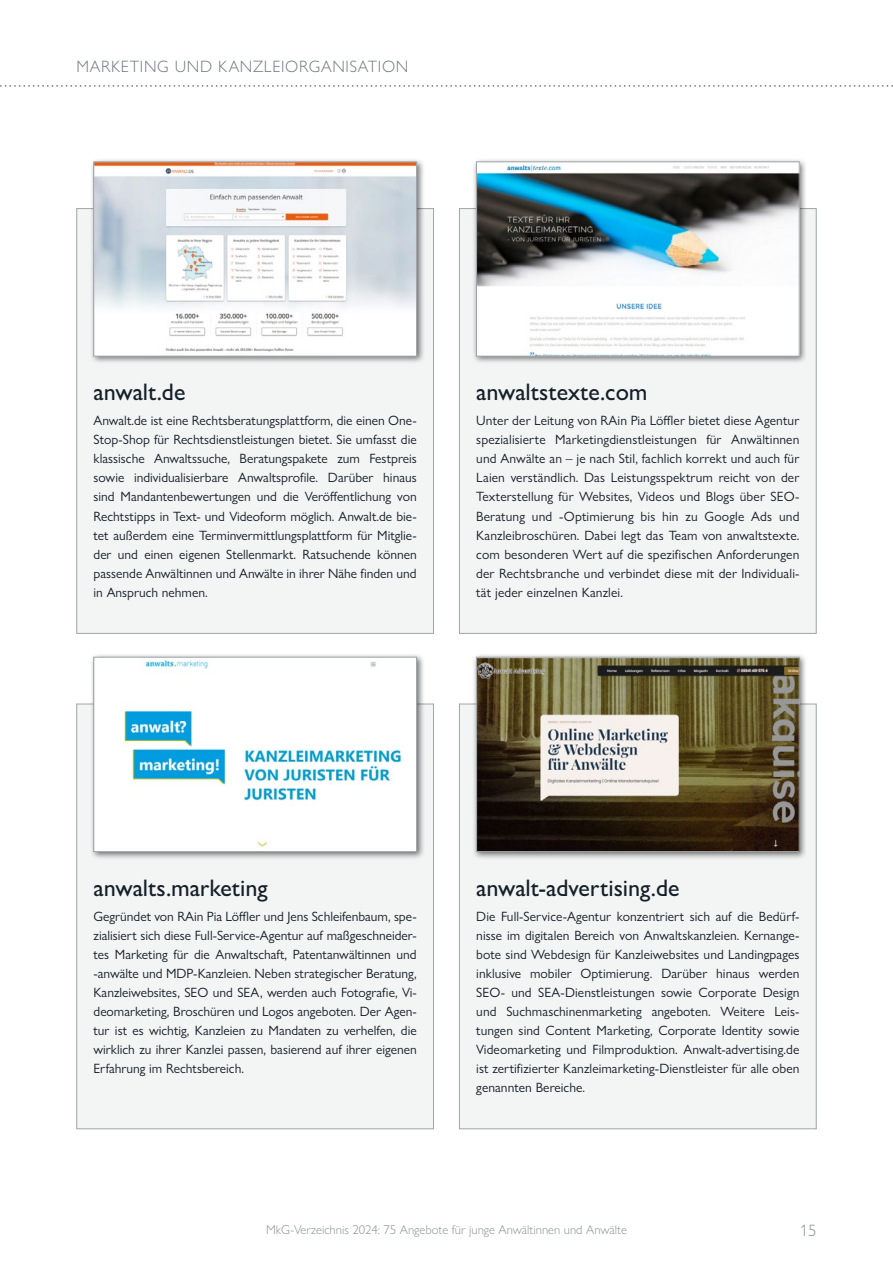
<style>
.page{position:relative;width:893px;height:1263px;background:#fff}
.page>*{position:absolute;margin:0;border:0;box-sizing:border-box;transform-origin:0 0}
.t1{font:500 24px "Gill Sans Nova";color:#151f28}
.t2{font:300 16.5px "Gill Sans Nova";letter-spacing:.04em;color:#72787e}
.t3{font:300 16.5px "Gill Sans Nova";color:#8a8f94}
.t4{font:13.5px/19px "Gill Sans Nova";letter-spacing:.005em;color:#151f28;text-align:justify}
.t5{font:300 12.75px "Gill Sans Nova";color:#8a8f94}
</style>
<div class="page">
<svg style="left:0;top:85px;width:893px;height:2px"></svg>
<div style="left:77px;top:208px;width:357px;height:426px;background:#f3f4f4;border:1px solid #a1a5a9"></div>
<div style="left:77px;top:704px;width:357px;height:425px;background:#f3f4f4;border:1px solid #a1a5a9"></div>
<div style="left:459px;top:208px;width:357px;height:426px;background:#f3f4f4;border:1px solid #a1a5a9"></div>
<div style="left:459px;top:704px;width:357px;height:425px;background:#f3f4f4;border:1px solid #a1a5a9"></div>
<div style="left:89px;top:157px;width:336px;height:207px;background:#000;opacity:.55"></div>
<svg style="left:93px;top:161px;width:324px;height:196px"></svg>
<div style="left:89px;top:653px;width:336px;height:207px;background:#000;opacity:.55"></div>
<svg style="left:93px;top:657px;width:324px;height:195px"></svg>
<div style="left:472px;top:157px;width:336px;height:207px;background:#000;opacity:.55"></div>
<svg style="left:476px;top:161px;width:324px;height:196px"></svg>
<div style="left:472px;top:653px;width:336px;height:207px;background:#000;opacity:.55"></div>
<svg style="left:476px;top:657px;width:324px;height:195px;background:#696049"></svg>
<p class="t2" style="left:77px;top:56px;width:333px">MARKETING UND KANZLEIORGANISATION</p>
<h1 class="t1" style="left:94px;top:377px;width:94px">anwalt.de</h1>
<p class="t4" style="left:94px;top:411px;width:325px">Anwalt.de ist eine Rechtsberatungsplattform, die einen One-Stop-Shop für Rechtsdienstleistungen bietet. Sie umfasst die klassische Anwaltssuche, Beratungspakete zum Festpreis sowie individualisierbare Anwaltsprofile. Darüber hinaus sind Mandantenbewertungen und die Veröffentlichung von Rechtstipps in Text- und Videoform möglich. Anwalt.de bie&shy;tet außerdem eine Terminvermittlungsplattform für Mitglie&shy;der und einen eigenen Stellenmarkt. Ratsuchende können passende Anwältinnen und Anwälte in ihrer Nähe finden und in Anspruch nehmen.</p>
<h1 class="t1" style="left:476px;top:377px;width:173px">anwaltstexte.com</h1>
<p class="t4" style="left:476px;top:411px;width:325px">Unter der Leitung von RAin Pia Löffler bietet diese Agentur spezialisierte Marketingdienstleistungen für Anwältinnen und Anwälte an – je nach Stil, fachlich korrekt und auch für Laien verständlich. Das Leistungsspektrum reicht von der Texterstellung für Websites, Videos und Blogs über SEO-Beratung und -Optimierung bis hin zu Google Ads und Kanzleibroschüren. Dabei legt das Team von anwaltstexte. com besonderen Wert auf die spezifischen Anforderungen der Rechtsbranche und verbindet diese mit der Individuali&shy;tät jeder einzelnen Kanzlei.</p>
<h1 class="t1" style="left:94px;top:873px;width:176px">anwalts.marketing</h1>
<p class="t4" style="left:94px;top:906px;width:325px">Gegründet von RAin Pia Löffler und Jens Schleifenbaum, spe&shy;zialisiert sich diese Full-Service-Agentur auf maßgeschneider&shy;tes Marketing für die Anwaltschaft, Patentanwältinnen und -anwälte und MDP-Kanzleien. Neben strategischer Beratung, Kanzleiwebsites, SEO und SEA, werden auch Fotografie, Vi&shy;deomarketing, Broschüren und Logos angeboten. Der Agen&shy;tur ist es wichtig, Kanzleien zu Mandaten zu verhelfen, die wirklich zu ihrer Kanzlei passen, basierend auf ihrer eigenen Erfahrung im Rechtsbereich.</p>
<h1 class="t1" style="left:476px;top:873px;width:205px">anwalt-advertising.de</h1>
<p class="t4" style="left:476px;top:906px;width:325px">Die Full-Service-Agentur konzentriert sich auf die Bedürf&shy;nisse im digitalen Bereich von Anwaltskanzleien. Kernange&shy;bote sind Webdesign für Kanzleiwebsites und Landingpages inklusive mobiler Optimierung. Darüber hinaus werden SEO- und SEA-Dienstleistungen sowie Corporate Design und Suchmaschinenmarketing angeboten. Weitere Leis&shy;tungen sind Content Marketing, Corporate Identity sowie Videomarketing und Filmproduktion. Anwalt-advertising.de ist zertifizierter Kanzleimarketing-Dienstleister für alle oben genannten Bereiche.</p>
<p class="t5" style="left:266px;top:1222px;width:362px">MkG-Verzeichnis 2024: 75 Angebote für junge Anwältinnen und Anwälte</p>
<p class="t3" style="left:800px;top:1220px;width:18px">15</p>
</div>
